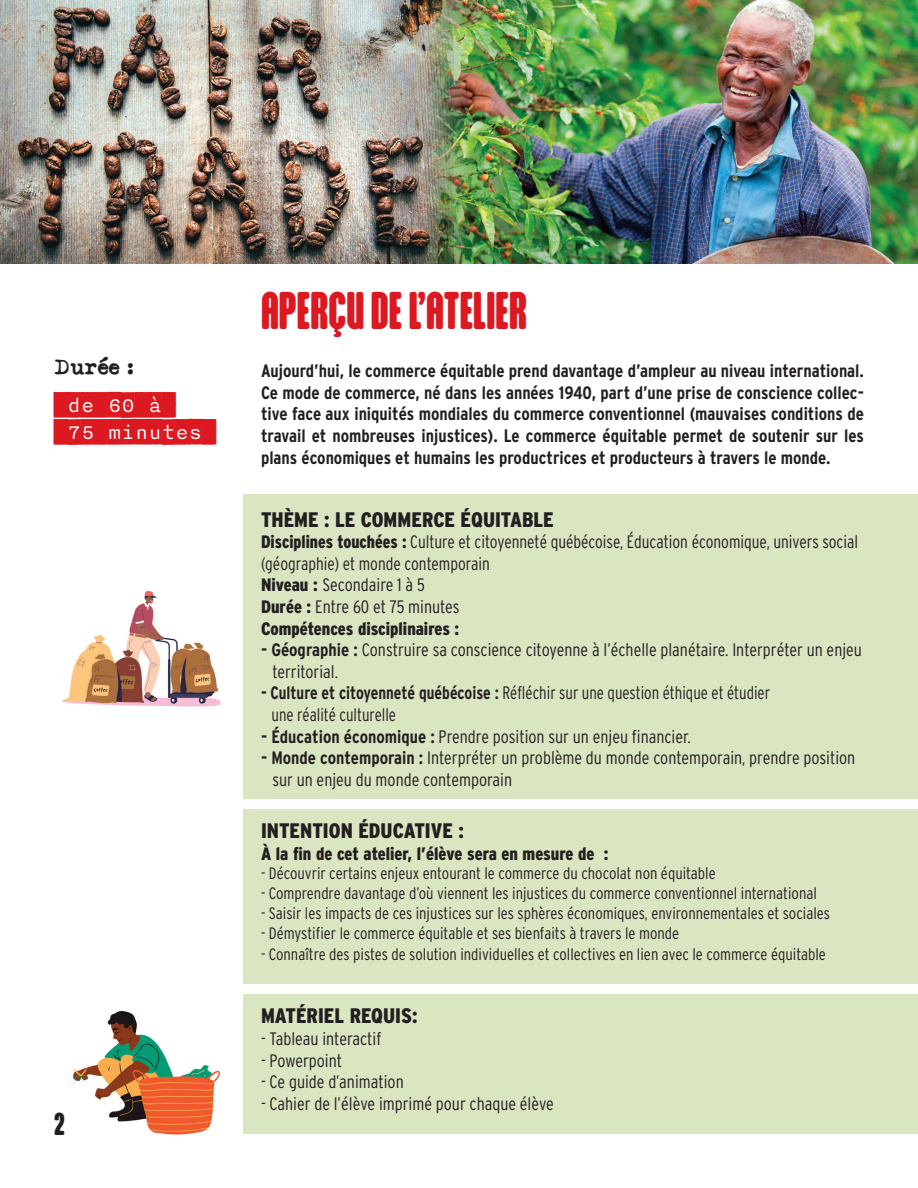
<style>
.page{position:relative;width:918px;height:1188px;background:#fff}
.page>*{position:absolute;margin:0;border:0;box-sizing:border-box;transform-origin:0 0}
.t1{font:900 45px "Aptly";color:#dc1820}
.t2{font:900 27px "Aptly";color:#231f20}
.t3{font:22.5px/27px "Nitti Typewriter Cameo";color:#dc1820}
.t4{font:900 21px "Interstate Condensed";color:#231f20}
.t5{font:700 21px "Typeka";color:#231f20}
.t6{font:700 18px/21.6px "Interstate Condensed";color:#231f20;text-align:justify}
.t7{font:300 18px/21.6px "Interstate Condensed";color:#231f20}
.t8{font:300 18px/21.6px "Interstate Condensed";color:#231f20;scale:.96 1}
.t9{font:300 18px/21.6px "Interstate Condensed";color:#231f20;scale:.93 1}
.t10{font:900 18px "Interstate Condensed";color:#231f20}
.t11{font:300 16.5px "Interstate Condensed";color:#231f20}
.s1{font-weight:900}
.s2{font-weight:700}
</style>
<div class="page">
<img style="left:73px;top:1010px;width:147px;height:125px">
<img style="left:0;top:0;width:428px;height:264px">
<div style="left:243px;top:995px;width:675px;height:139px;background:#dae5c2"></div>
<div style="left:243px;top:495px;width:675px;height:304px;background:#dae5c2"></div>
<div style="left:243px;top:809px;width:675px;height:175px;background:#dae5c2"></div>
<img style="left:428px;top:0;width:490px;height:264px">
<img style="left:62px;top:590px;width:159px;height:117px">
<p class="t5" style="left:54px;top:353px;width:81px">Durée :</p>
<h3 class="t3" style="left:68px;top:392px;width:136px">DE 60 À<br>75 MINUTES</h3>
<h2 class="t2" style="left:54px;top:1107px;width:12px">2</h2>
<h1 class="t1" style="left:261px;top:282px;width:268px">APERÇU DE L’ATELIER</h1>
<p class="t6" style="left:261px;top:360px;width:605px">Aujourd’hui, le commerce équitable prend davantage d’ampleur au niveau international.<br>Ce mode de commerce, né dans les années 1940, part d’une prise de conscience collec&shy;tive face aux iniquités mondiales du commerce conventionnel (mauvaises conditions de travail et nombreuses injustices). Le commerce équitable permet de soutenir sur les plans économiques et humains les productrices et producteurs à travers le monde.</p>
<p class="t4" style="left:261px;top:508px;width:294px">THÈME : LE COMMERCE ÉQUITABLE</p>
<p class="t8" style="left:261px;top:531px;width:624px"><span class="s1">Disciplines touchées :</span> Culture et citoyenneté québécoise, Éducation économique, univers social (géographie) et monde contemporain<br><span class="s1">Niveau :</span> Secondaire 1 à 5<br><span class="s1">Durée :</span> Entre 60 et 75 minutes<br><span class="s1">Compétences disciplinaires :</span></p>
<p class="t7" style="left:272px;top:639px;width:591px;text-indent:-11px"><span class="s2">- Géographie :</span> Construire sa conscience citoyenne à l’échelle planétaire. Interpréter un enjeu territorial.</p>
<p class="t9" style="left:272px;top:682px;width:538px;text-indent:-11px"><span class="s2">- Culture et citoyenneté québécoise :</span> Réfléchir sur une question éthique et étudier une réalité culturelle</p>
<p class="t7" style="left:261px;top:725px;width:431px"><span class="s2">- Éducation économique :</span> Prendre position sur un enjeu financier.</p>
<p class="t7" style="left:272px;top:747px;width:585px;text-indent:-11px"><span class="s2">- Monde contemporain :</span> Interpréter un problème du monde contemporain, prendre position sur un enjeu du monde contemporain</p>
<p class="t4" style="left:261px;top:819px;width:204px">INTENTION ÉDUCATIVE :</p>
<p class="t10" style="left:261px;top:843px;width:349px">À la fin de cet atelier, l’élève sera en mesure de :</p>
<p class="t11" style="left:261px;top:864px;width:456px">- Découvrir certains enjeux entourant le commerce du chocolat non équitable</p>
<p class="t11" style="left:261px;top:884px;width:557px">- Comprendre davantage d’où viennent les injustices du commerce conventionnel international</p>
<p class="t11" style="left:261px;top:904px;width:571px">- Saisir les impacts de ces injustices sur les sphères économiques, environnementales et sociales</p>
<p class="t11" style="left:261px;top:924px;width:420px">- Démystifier le commerce équitable et ses bienfaits à travers le monde</p>
<p class="t11" style="left:261px;top:945px;width:567px">- Connaître des pistes de solution individuelles et collectives en lien avec le commerce équitable</p>
<p class="t4" style="left:261px;top:1004px;width:158px">MATÉRIEL REQUIS:</p>
<p class="t7" style="left:261px;top:1028px;width:122px">- Tableau interactif</p>
<p class="t7" style="left:261px;top:1049px;width:83px">- Powerpoint</p>
<p class="t7" style="left:261px;top:1071px;width:144px">- Ce guide d’animation</p>
<p class="t7" style="left:261px;top:1093px;width:295px">- Cahier de l’élève imprimé pour chaque élève</p>
</div>
